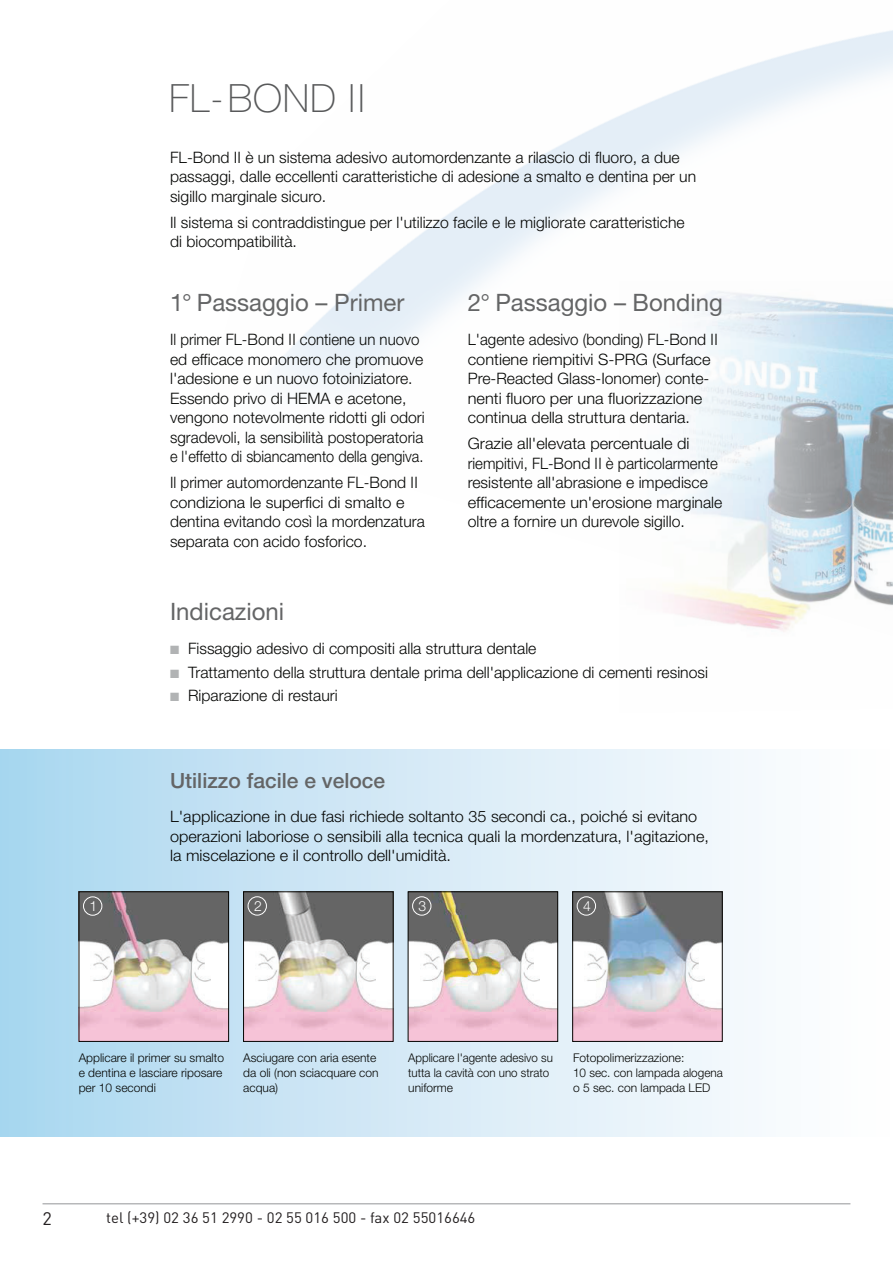
<style>
.page{position:relative;width:893px;height:1263px;background:#fff}
.page>*{position:absolute;margin:0;border:0;box-sizing:border-box;transform-origin:0 0}
.t1{font:100 39px "Helvetica Neue";letter-spacing:.02em;color:#58595a}
.t2{font:24px "Helvetica Neue";color:#646566}
.t3{font:500 21px "Helvetica Neue";color:#646566}
.t4{font:18px "DIN";color:#231f20}
.t5{font:300 15.75px/19.5px "Helvetica Neue";color:#040503}
.t6{font:300 15.75px/19.5px "Helvetica Neue";color:#040503;scale:.96 1}
.t7{font:300 15.75px/19.5px "Helvetica Neue";color:#040503;scale:1.04 1}
.t8{font:15px "DIN";color:#231f20}
.t9{font:300 13.95px "Helvetica Neue";color:#fff}
.t10{font:300 12px/15px "Helvetica Neue";color:#040503}
.t11{font:300 12px/15px "Helvetica Neue";color:#040503;scale:.96 1}
.s1{color:#b1b3b4}
</style>
<div class="page">
<hr style="left:43px;top:1203px;width:807px;height:1px;background:#939598">
<img style="left:626px;top:289px;width:267px;height:347px">
<div style="left:0;top:749px;width:893px;height:387px;background:linear-gradient(to right,#abd6ef,#fff)"></div>
<img style="left:81px;top:893px;width:146px;height:147px">
<div style="left:79px;top:891px;width:150px;height:151px;border:1px solid #040503"></div>
<img style="left:245px;top:893px;width:146px;height:147px">
<div style="left:243px;top:891px;width:150px;height:151px;border:1px solid #040503"></div>
<img style="left:410px;top:893px;width:146px;height:147px">
<div style="left:408px;top:891px;width:150px;height:151px;border:1px solid #040503"></div>
<img style="left:574px;top:893px;width:147px;height:147px">
<div style="left:572px;top:891px;width:151px;height:151px;border:1px solid #040503"></div>
<div style="left:83px;top:897px;width:19px;height:18px;border:1px solid #fff;border-radius:50%"></div>
<div style="left:248px;top:896px;width:19px;height:19px;border:1px solid #fff;border-radius:50%"></div>
<div style="left:412px;top:896px;width:19px;height:19px;border:1px solid #fff;border-radius:50%"></div>
<div style="left:577px;top:896px;width:19px;height:19px;border:1px solid #fff;border-radius:50%"></div>
<h1 class="t1" style="left:169px;top:76px;width:197px">FL-BOND II</h1>
<p class="t5" style="left:170px;top:147px;width:528px">FL-Bond II è un sistema adesivo automordenzante a rilascio di fluoro, a due passaggi, dalle eccellenti caratteristiche di adesione a smalto e dentina per un sigillo marginale sicuro.</p>
<p class="t5" style="left:170px;top:212px;width:516px">Il sistema si contraddistingue per l'utilizzo facile e le migliorate caratteristiche di biocompatibilità.</p>
<h2 class="t2" style="left:170px;top:288px;width:236px">1° Passaggio – Primer</h2>
<p class="t6" style="left:170px;top:330px;width:267px">Il primer FL-Bond II contiene un nuovo ed efficace monomero che promuove l'adesione e un nuovo fotoiniziatore.<br>Essendo privo di HEMA e acetone, vengono notevolmente ridotti gli odori sgradevoli, la sensibilità postoperatoria e l'effetto di sbiancamento della gengiva.</p>
<p class="t5" style="left:170px;top:472px;width:256px">Il primer automordenzante FL-Bond II condiziona le superfici di smalto e dentina evitando così la mordenzatura separata con acido fosforico.</p>
<h2 class="t2" style="left:468px;top:288px;width:257px">2° Passaggio – Bonding</h2>
<p class="t6" style="left:468px;top:330px;width:262px">L'agente adesivo (bonding) FL-Bond II contiene riempitivi S-PRG (Surface Pre-Reacted Glass-Ionomer) conte&shy;nenti fluoro per una fluorizzazione continua della struttura dentaria.</p>
<p class="t7" style="left:468px;top:433px;width:246px">Grazie all'elevata percentuale di riempitivi, FL-Bond II è particolarmente resistente all'abrasione e impedisce efficacemente un'erosione marginale oltre a fornire un durevole sigillo.</p>
<h2 class="t2" style="left:170px;top:597px;width:116px">Indicazioni</h2>
<p class="t5" style="left:170px;top:638px;width:368px"><span class="s1">■</span> Fissaggio adesivo di compositi alla struttura dentale</p>
<p class="t5" style="left:170px;top:662px;width:539px"><span class="s1">■</span> Trattamento della struttura dentale prima dell'applicazione di cementi resinosi</p>
<p class="t5" style="left:170px;top:686px;width:169px"><span class="s1">■</span> Riparazione di restauri</p>
<h3 class="t3" style="left:170px;top:768px;width:217px">Utilizzo facile e veloce</h3>
<p class="t5" style="left:170px;top:807px;width:540px">L'applicazione in due fasi richiede soltanto 35 secondi ca., poiché si evitano operazioni laboriose o sensibili alla tecnica quali la mordenzatura, l'agitazione, la miscelazione e il controllo dell'umidità.</p>
<p class="t9" style="left:90px;top:897px;width:9px">1</p>
<p class="t9" style="left:254px;top:897px;width:9px">2</p>
<p class="t9" style="left:419px;top:897px;width:9px">3</p>
<p class="t9" style="left:583px;top:897px;width:9px">4</p>
<p class="t10" style="left:79px;top:1050px;width:147px">Applicare il primer su smalto e dentina e lasciare riposare per 10 secondi</p>
<p class="t10" style="left:243px;top:1050px;width:137px">Asciugare con aria esente da oli (non sciacquare con acqua)</p>
<p class="t11" style="left:408px;top:1050px;width:152px">Applicare l'agente adesivo su tutta la cavità con uno strato uniforme</p>
<p class="t10" style="left:573px;top:1050px;width:151px">Fotopolimerizzazione:<br>10 sec. con lampada alogena o 5 sec. con lampada LED</p>
<p class="t4" style="left:43px;top:1207px;width:11px">2</p>
<p class="t8" style="left:106px;top:1208px;width:371px">tel (+39) 02 36 51 2990 - 02 55 016 500 - fax 02 55016646</p>
</div>
